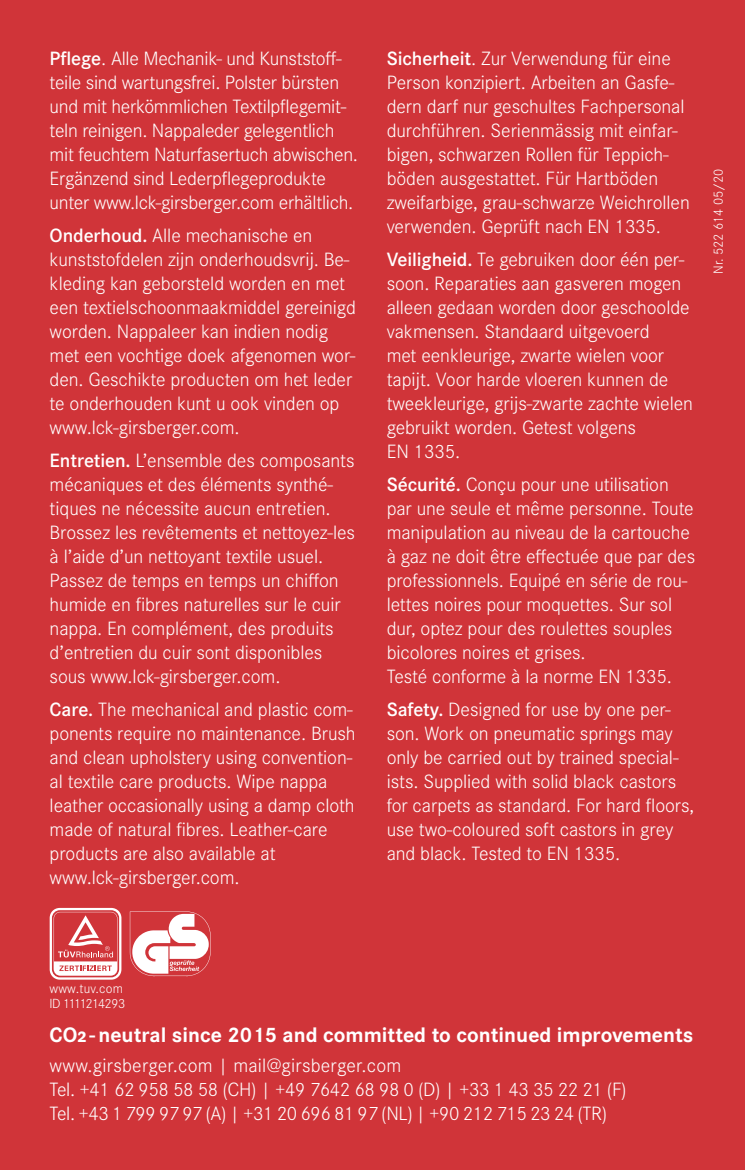
<style>
.page{position:relative;width:745px;height:1170px;background:#fff}
.page>*{position:absolute;margin:0;border:0;box-sizing:border-box;transform-origin:0 0}
.t1{font:700 21.75px "Corporate S";color:#fff}
.t2{font:300 20px/24px "Corporate S";letter-spacing:-.005em;color:#fff}
.t3{font:300 13.75px/15px "Corporate S";letter-spacing:-.04em;color:#fff}
.t4{font:300 13.75px "Corporate S";color:#fff}
.s1{font-weight:600}
</style>
<div class="page">
<div style="left:0;top:0;width:744px;height:1169px;background:#d03439"></div>
<svg style="left:130px;top:911px;width:80px;height:64px"></svg>
<svg style="left:50px;top:907px;width:71px;height:72px"></svg>
<p class="t2" style="left:50px;top:46px;width:310px"><span class="s1">Pflege</span>. Alle Mechanik- und Kunststoff&shy;teile sind wartungsfrei. Polster bürsten und mit herkömmlichen Textilpflegemit&shy;teln reinigen. Nappaleder gelegentlich mit feuchtem Naturfasertuch abwischen.<br>Ergänzend sind Lederpflegeprodukte unter www.lck-girsberger.com erhältlich.</p>
<p class="t2" style="left:50px;top:223px;width:308px"><span class="s1">Onderhoud.</span> Alle mechanische en kunststofdelen zijn onderhoudsvrij. Be&shy;kleding kan geborsteld worden en met een textielschoonmaakmiddel gereinigd worden. Nappaleer kan indien nodig met een vochtige doek afgenomen wor&shy;den. Geschikte producten om het leder te onderhouden kunt u ook vinden op www.lck-girsberger.com.</p>
<p class="t2" style="left:50px;top:448px;width:307px"><span class="s1">Entretien.</span> L’ensemble des composants mécaniques et des éléments synthé&shy;tiques ne nécessite aucun entretien.<br>Brossez les revêtements et nettoyez-les à l’aide d’un nettoyant textile usuel.<br>Passez de temps en temps un chiffon humide en fibres naturelles sur le cuir nappa. En complément, des produits d’entretien du cuir sont disponibles sous www.lck-girsberger.com.</p>
<p class="t2" style="left:50px;top:697px;width:307px"><span class="s1">Care.</span> The mechanical and plastic com&shy;ponents require no maintenance. Brush and clean upholstery using convention&shy;al textile care products. Wipe nappa leather occasionally using a damp cloth made of natural fibres. Leather-care products are also available at www.lck-girsberger.com.</p>
<p class="t2" style="left:386px;top:46px;width:304px"><span class="s1">Sicherheit</span>. Zur Verwendung für eine Person konzipiert. Arbeiten an Gasfe&shy;dern darf nur geschultes Fachpersonal durchführen. Serienmässig mit einfar&shy;bigen, schwarzen Rollen für Teppich&shy;böden ausgestattet. Für Hartböden zweifarbige, grau-schwarze Weichrollen verwenden. Geprüft nach EN 1335.</p>
<p class="t2" style="left:386px;top:247px;width:307px"><span class="s1">Veiligheid.</span> Te gebruiken door één per&shy;soon. Reparaties aan gasveren mogen alleen gedaan worden door geschoolde vakmensen. Standaard uitgevoerd<br>met eenkleurige, zwarte wielen voor tapijt. Voor harde vloeren kunnen de tweekleurige, grijs-zwarte zachte wielen gebruikt worden. Getest volgens<br>EN 1335.</p>
<p class="t2" style="left:386px;top:472px;width:310px"><span class="s1">Sécurité.</span> Conçu pour une utilisation par une seule et même personne. Toute manipulation au niveau de la cartouche à gaz ne doit être effectuée que par des professionnels. Equipé en série de rou&shy;lettes noires pour moquettes. Sur sol dur, optez pour des roulettes souples bicolores noires et grises.<br>Testé conforme à la norme EN 1335.</p>
<p class="t2" style="left:386px;top:697px;width:309px"><span class="s1">Safety.</span> Designed for use by one per&shy;son. Work on pneumatic springs may only be carried out by trained special&shy;ists. Supplied with solid black castors for carpets as standard. For hard floors, use two-coloured soft castors in grey and black. Tested to EN 1335.</p>
<p class="t4" style="left:710px;top:274px;width:107px;rotate:-90deg">Nr. 522 614 05/20</p>
<p class="t3" style="left:50px;top:981px;width:77px">www.tuv.com<br>ID 1111214293</p>
<p class="t1" style="left:50px;top:1022px;width:644px">CO2 - neutral since 2015 and committed to continued improvements</p>
<p class="t2" style="left:50px;top:1053px;width:578px">www.girsberger.com | mail@girsberger.com<br>Tel. +41 62 958 58 58 (CH) | +49 7642 68 98 0 (D) | +33 1 43 35 22 21 (F)<br>Tel. +43 1 799 97 97 (A) | +31 20 696 81 97 (NL) | +90 212 715 23 24 (TR)</p>
</div>
